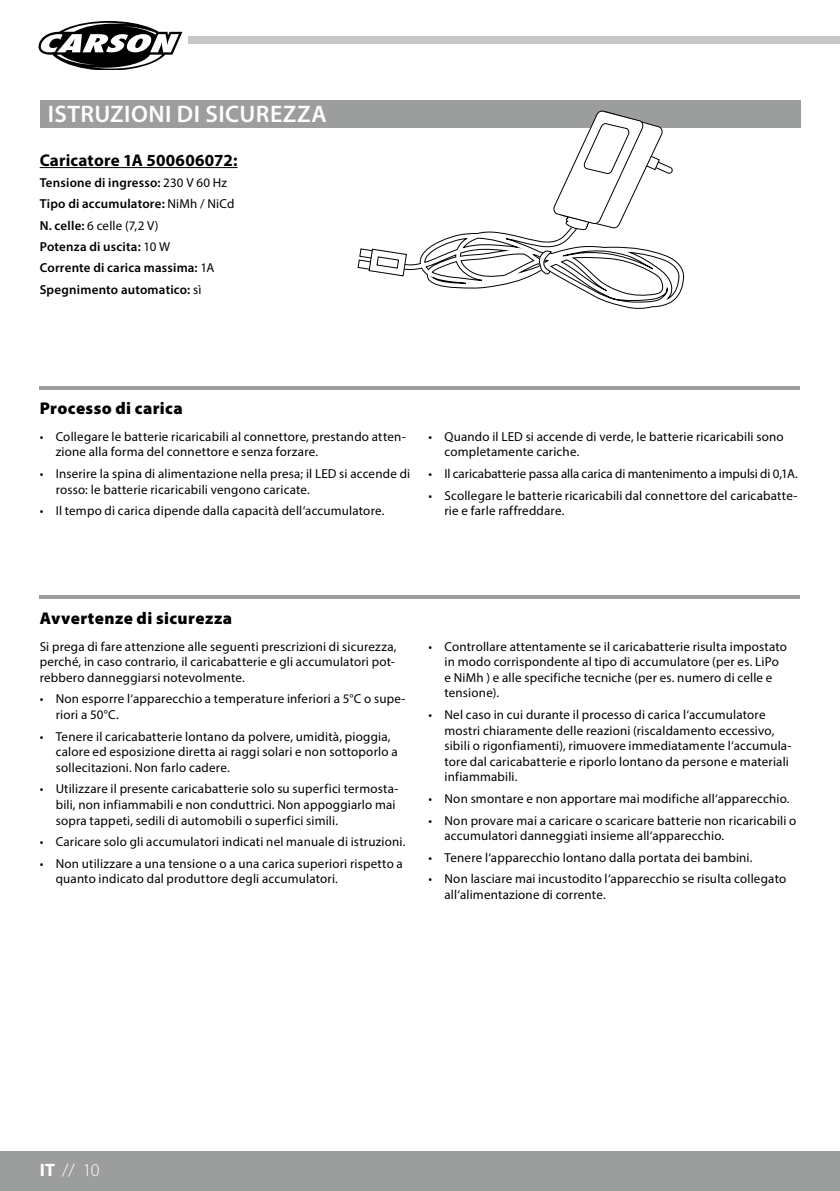
<style>
.page{position:relative;width:840px;height:1191px;background:#fff}
.page>*{position:absolute;margin:0;border:0;box-sizing:border-box;transform-origin:0 0}
.t1{font:600 24px "Myriad Pro";letter-spacing:.02em;color:#fff}
.t2{font:300 18px "Myriad Pro";color:#fff}
.t3{font:900 17px "Myriad Pro";letter-spacing:.025em;color:#000}
.t4{font:700 17px "Myriad Pro";letter-spacing:.01em;color:#000}
.t5{font:13px/15.6px "Myriad Pro";letter-spacing:.015em;color:#000}
.t6{font:600 13px/21.2px "Myriad Pro";letter-spacing:.015em;color:#000}
.t7{font:13px "Myriad Pro";letter-spacing:-.005em;color:#000}
.s1{font-weight:400}
.s2{font-weight:700}
</style>
<div class="page">
<hr style="left:839px;top:1151px;width:1px;height:40px;background:#9c9d9d">
<div style="left:0;top:1151px;width:839px;height:40px;background:#9c9d9d"></div>
<div style="left:188px;top:36px;width:651px;height:8px;background:#c5c6c6"></div>
<svg style="left:38px;top:21px;width:145px;height:48px"></svg>
<div style="left:40px;top:100px;width:759px;height:28px;background:#9c9d9d"></div>
<hr style="left:40px;top:167px;width:197px;height:1px;background:#000">
<hr style="left:40px;top:386px;width:759px;height:4px;background:#9c9d9d">
<hr style="left:40px;top:595px;width:759px;height:4px;background:#9c9d9d">
<svg style="left:357px;top:110px;width:326px;height:199px"></svg>
<h1 class="t1" style="left:48px;top:99px;width:280px">ISTRUZIONI DI SICUREZZA</h1>
<h3 class="t4" style="left:40px;top:149px;width:199px">Caricatore 1A 500606072:</h3>
<p class="t6" style="left:40px;top:172px;width:196px">Tensione di ingresso: <span class="s1">230 V 60 Hz<br></span>Tipo di accumulatore: <span class="s1">NiMh / NiCd<br></span>N. celle: <span class="s1">6 celle (7,2 V)<br></span>Potenza di uscita: <span class="s1">10 W<br></span>Corrente di carica massima: <span class="s1">1A<br></span>Spegnimento automatico: <span class="s1">sì</span></p>
<h3 class="t3" style="left:40px;top:397px;width:144px">Processo di carica</h3>
<p class="t5" style="left:56px;top:428px;width:351px;text-indent:-16px">• Collegare le batterie ricaricabili al connettore, prestando atten&shy;zione alla forma del connettore e senza forzare.</p>
<p class="t5" style="left:56px;top:465px;width:356px;text-indent:-16px">• Inserire la spina di alimentazione nella presa; il LED si accende di rosso: le batterie ricaricabili vengono caricate.</p>
<p class="t5" style="left:40px;top:503px;width:346px">• Il tempo di carica dipende dalla capacità dell‘accumulatore.</p>
<p class="t5" style="left:444px;top:428px;width:340px;text-indent:-16px">• Quando il LED si accende di verde, le batterie ricaricabili sono completamente cariche.</p>
<p class="t7" style="left:428px;top:465px;width:371px">• Il caricabatterie passa alla carica di mantenimento a impulsi di 0,1A.</p>
<p class="t5" style="left:444px;top:487px;width:354px;text-indent:-16px">• Scollegare le batterie ricaricabili dal connettore del caricabatte&shy;rie e farle raffreddare.</p>
<h3 class="t3" style="left:40px;top:607px;width:194px">Avvertenze di sicurezza</h3>
<p class="t5" style="left:40px;top:638px;width:358px">Si prega di fare attenzione alle seguenti prescrizioni di sicurezza, perché, in caso contrario, il caricabatterie e gli accumulatori pot&shy;rebbero danneggiarsi notevolmente.</p>
<p class="t5" style="left:56px;top:691px;width:351px;text-indent:-16px">• Non esporre l‘apparecchio a temperature inferiori a 5°C o supe&shy;riori a 50°C.</p>
<p class="t5" style="left:56px;top:728px;width:343px;text-indent:-16px">• Tenere il caricabatterie lontano da polvere, umidità, pioggia, calore ed esposizione diretta ai raggi solari e non sottoporlo a sollecitazioni. Non farlo cadere.</p>
<p class="t5" style="left:56px;top:781px;width:344px;text-indent:-16px">• Utilizzare il presente caricabatterie solo su superfici termosta&shy;bili, non infiammabili e non conduttrici. Non appoggiarlo mai sopra tappeti, sedili di automobili o superfici simili.</p>
<p class="t5" style="left:40px;top:834px;width:367px">• Caricare solo gli accumulatori indicati nel manuale di istruzioni.</p>
<p class="t5" style="left:56px;top:855px;width:348px;text-indent:-16px">• Non utilizzare a una tensione o a una carica superiori rispetto a quanto indicato dal produttore degli accumulatori.</p>
<p class="t5" style="left:444px;top:638px;width:344px;text-indent:-16px">• Controllare attentamente se il caricabatterie risulta impostato in modo corrispondente al tipo di accumulatore (per es. LiPo e NiMh ) e alle specifiche tecniche (per es. numero di celle e tensione).</p>
<p class="t5" style="left:444px;top:706px;width:348px;text-indent:-16px">• Nel caso in cui durante il processo di carica l‘accumulatore mostri chiaramente delle reazioni (riscaldamento eccessivo, sibili o rigonfiamenti), rimuovere immediatamente l‘accumula&shy;tore dal caricabatterie e riporlo lontano da persone e materiali infiammabili.</p>
<p class="t5" style="left:428px;top:790px;width:362px">• Non smontare e non apportare mai modifiche all‘apparecchio.</p>
<p class="t5" style="left:444px;top:812px;width:353px;text-indent:-16px">• Non provare mai a caricare o scaricare batterie non ricaricabili o accumulatori danneggiati insieme all‘apparecchio.</p>
<p class="t5" style="left:428px;top:849px;width:325px">• Tenere l‘apparecchio lontano dalla portata dei bambini.</p>
<p class="t5" style="left:444px;top:871px;width:343px;text-indent:-16px">• Non lasciare mai incustodito l‘apparecchio se risulta collegato all‘alimentazione di corrente.</p>
<h2 class="t2" style="left:40px;top:1159px;width:61px"><span class="s2">IT</span> // 10</h2>
</div>
